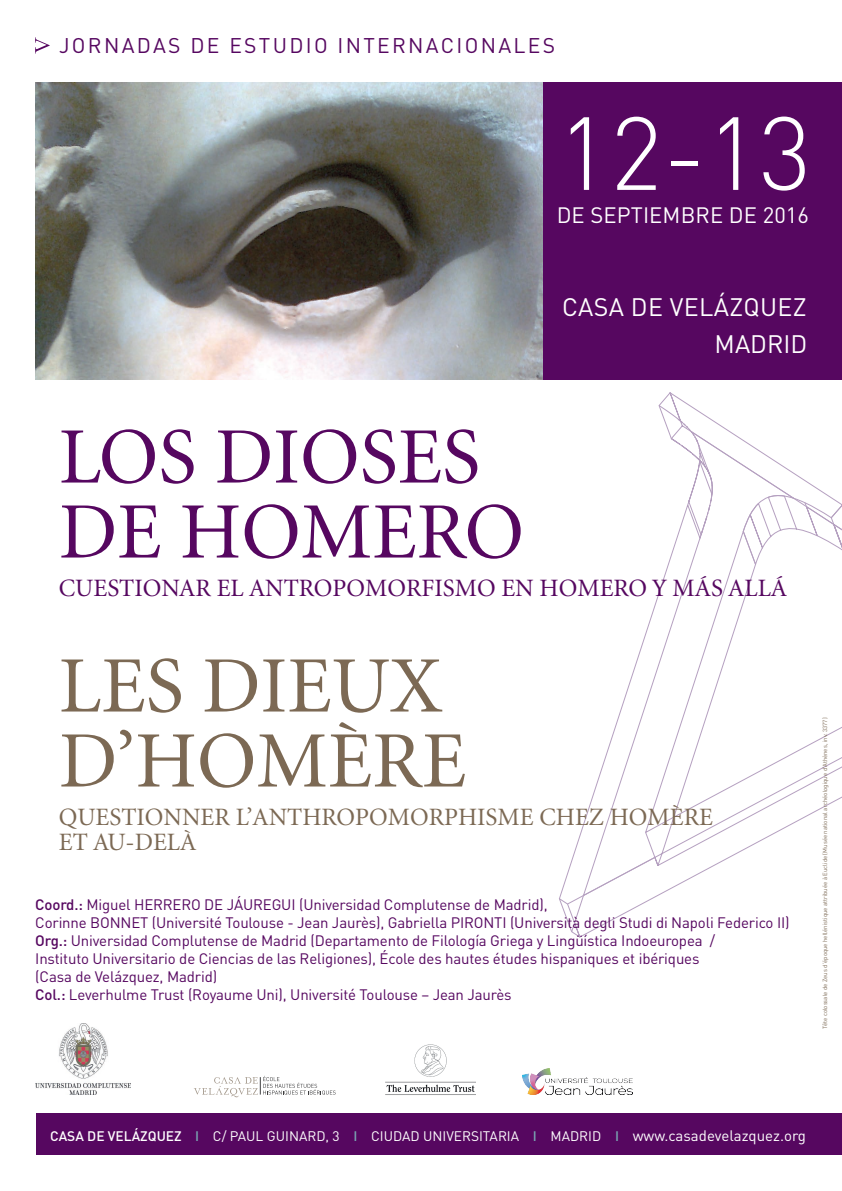
<style>
.page{position:relative;width:842px;height:1191px;background:#fff}
.page>*{position:absolute;margin:0;border:0;box-sizing:border-box;transform-origin:0 0}
.t1{font:300 102px "DIN";color:#fff}
.t2{font:80px/75px "Minion LT";color:#560760}
.t3{font:80px/75px "Minion LT";color:#7c6954}
.t4{font:25px/25px "Minion LT";color:#7c6954}
.t5{font:25px "Minion LT";color:#560760}
.t6{font:25px/36.8px "DIN";letter-spacing:.01em;color:#fff;text-align:right}
.t7{font:22px "DIN";letter-spacing:.005em;color:#fff}
.t8{font:21px "DIN";letter-spacing:.11em;color:#560760}
.t9{font:15px/18px "DIN";letter-spacing:-.01em;color:#560760}
.t10{font:13.7px "DIN";color:#fff}
.t11{font:6px "DIN";color:#7c6954}
.s1{font-weight:500}
.s2{font-weight:500;color:#7aa5b2}
.s3{font-size:15px}
</style>
<div class="page">
<svg style="left:571px;top:727px;width:271px;height:211px"></svg>
<svg style="left:561px;top:904px;width:207px;height:28px"></svg>
<svg style="left:559px;top:595px;width:230px;height:309px"></svg>
<svg style="left:658px;top:392px;width:184px;height:217px"></svg>
<img style="left:35px;top:82px;width:509px;height:298px">
<div style="left:544px;top:82px;width:298px;height:298px;background:#560760"></div>
<svg style="left:35px;top:37px;width:15px;height:17px"></svg>
<svg style="left:194px;top:1075px;width:142px;height:22px"></svg>
<img style="left:35px;top:1023px;width:96px;height:71px">
<img style="left:385px;top:1044px;width:90px;height:51px">
<img style="left:522px;top:1068px;width:110px;height:26px">
<div style="left:36px;top:1113px;width:806px;height:42px;background:#560760"></div>
<h3 class="t8" style="left:59px;top:32px;width:498px">JORNADAS DE ESTUDIO INTERNACIONALES</h3>
<h1 class="t1" style="left:557px;top:90px;width:256px">12-13</h1>
<h3 class="t7" style="left:557px;top:202px;width:254px">DE SEPTIEMBRE DE 2016</h3>
<h3 class="t6" style="left:562px;top:288px;width:247px">CASA DE VELÁZQUEZ<br>MADRID</h3>
<h2 class="t2" style="left:59px;top:422px;width:467px">LOS DIOSES<br>DE HOMERO</h2>
<h3 class="t5" style="left:59px;top:575px;width:730px">CUESTIONAR EL ANTROPOMORFISMO EN HOMERO Y MÁS ALLÁ</h3>
<h2 class="t3" style="left:59px;top:651px;width:409px">LES DIEUX<br>D’HOMÈRE</h2>
<h3 class="t4" style="left:59px;top:805px;width:656px">QUESTIONNER L’ANTHROPOMORPHISME CHEZ HOMÈRE<br>ET AU-DELÀ</h3>
<p class="t9" style="left:35px;top:895px;width:756px"><span class="s1">Coord.:</span> Miguel HERRERO DE JÁUREGUI (Universidad Complutense de Madrid),<br>Corinne BONNET (Université Toulouse - Jean Jaurès), Gabriella PIRONTI (Università degli Studi di Napoli Federico II)<br><span class="s1">Org.:</span> Universidad Complutense de Madrid (Departamento de Filología Griega y Lingüística Indoeuropea /<br>Instituto Universitario de Ciencias de las Religiones), École des hautes études hispaniques et ibériques<br>(Casa de Velázquez, Madrid)<br><span class="s1">Col.:</span> Leverhulme Trust (Royaume Uni), Université Toulouse – Jean Jaurès</p>
<p class="t11" style="left:821px;top:1029px;width:313px;rotate:-90deg">Tête colossale de Zeus d’époque hellénistique attribuée à Euclide (Musée national archéologique d’Athènes, inv. 3377)</p>
<p class="t10" style="left:50px;top:1127px;width:757px"><span class="s1">CASA DE VELÁZQUEZ</span> <span class="s2">I</span> C/ PAUL GUINARD, 3 <span class="s2">I</span> CIUDAD UNIVERSITARIA <span class="s2">I</span> MADRID <span class="s2">I</span> <span class="s3">www.casadevelazquez.org</span></p>
</div>
